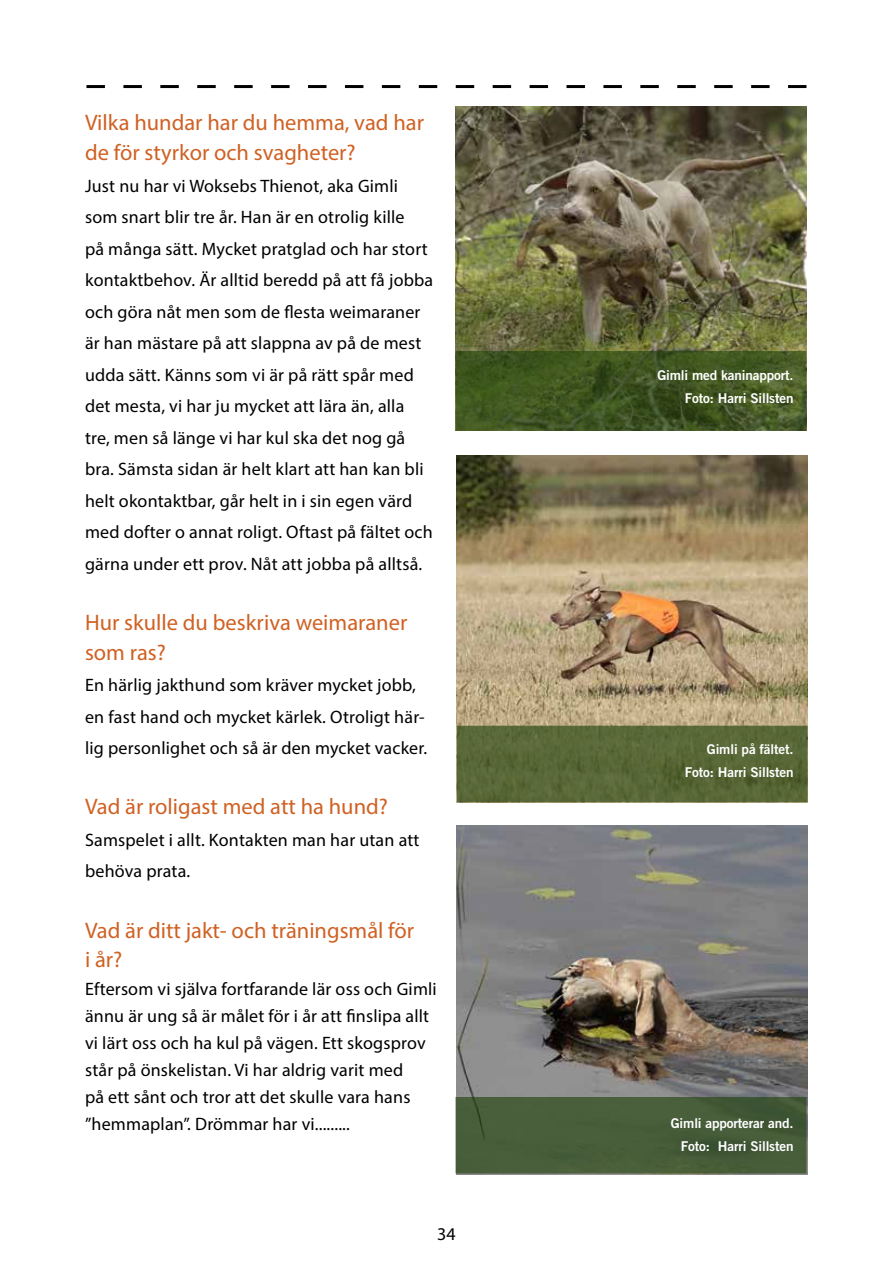
<style>
.page{position:relative;width:893px;height:1263px;background:#fff}
.page>*{position:absolute;margin:0;border:0;box-sizing:border-box;transform-origin:0 0}
.t1{font:22.5px/30px "Myriad Pro";color:#d06123}
.t2{font:18px/31.5px "Myriad Pro";letter-spacing:.01em;color:#000}
.t3{font:13.5px/22.5px "Trade Gothic Bold Two";letter-spacing:-.01em;color:#fff;text-align:right}
</style>
<div class="page">
<svg style="left:86px;top:85px;width:720px;height:3px"></svg>
<img style="left:455px;top:107px;width:351px;height:244px">
<img style="left:456px;top:825px;width:351px;height:349px">
<img style="left:457px;top:456px;width:351px;height:270px">
<svg style="left:455px;top:351px;width:351px;height:80px;background:#405522"></svg>
<div style="left:457px;top:726px;width:351px;height:76px;background:#596838"></div>
<div style="left:455px;top:1097px;width:351px;height:76px;background:#485e3a;border:2px solid #23450e"></div>
<p class="t1" style="left:85px;top:107px;width:340px">Vilka hundar har du hemma, vad har de för styrkor och svagheter?</p>
<p class="t2" style="left:85px;top:170px;width:350px">Just nu har vi Woksebs Thienot, aka Gimli som snart blir tre år. Han är en otrolig kille<br>på många sätt. Mycket pratglad och har stort kontaktbehov. Är alltid beredd på att få jobba och göra nåt men som de flesta weimaraner är han mästare på att slappna av på de mest udda sätt. Känns som vi är på rätt spår med det mesta, vi har ju mycket att lära än, alla tre, men så länge vi har kul ska det nog gå bra. Sämsta sidan är helt klart att han kan bli helt okontaktbar, går helt in i sin egen värd med dofter o annat roligt. Oftast på fältet och gärna under ett prov. Nåt att jobba på alltså.</p>
<p class="t1" style="left:85px;top:607px;width:324px">Hur skulle du beskriva weimaraner som ras?</p>
<p class="t2" style="left:85px;top:669px;width:344px">En härlig jakthund som kräver mycket jobb, en fast hand och mycket kärlek. Otroligt här&shy;lig personlighet och så är den mycket vacker.</p>
<p class="t1" style="left:85px;top:791px;width:304px">Vad är roligast med att ha hund?</p>
<p class="t2" style="left:85px;top:824px;width:336px">Samspelet i allt. Kontakten man har utan att behöva prata.</p>
<p class="t1" style="left:85px;top:914px;width:331px">Vad är ditt jakt- och träningsmål för i år?</p>
<p class="t2" style="left:85px;top:975px;width:353px;line-height:27px">Eftersom vi själva fortfarande lär oss och Gimli ännu är ung så är målet för i år att finslipa allt vi lärt oss och ha kul på vägen. Ett skogsprov står på önskelistan. Vi har aldrig varit med<br>på ett sånt och tror att det skulle vara hans ”hemmaplan”. Drömmar har vi.........</p>
<p class="t2" style="left:437px;top:1218px;width:20px">34</p>
<p class="t3" style="left:657px;top:364px;width:138px">Gimli med kaninapport.<br>Foto: Harri Sillsten</p>
<p class="t3" style="left:685px;top:738px;width:110px">Gimli på fältet.<br>Foto: Harri Sillsten</p>
<p class="t3" style="left:671px;top:1112px;width:124px">Gimli apporterar and.<br>Foto: Harri Sillsten</p>
</div>
